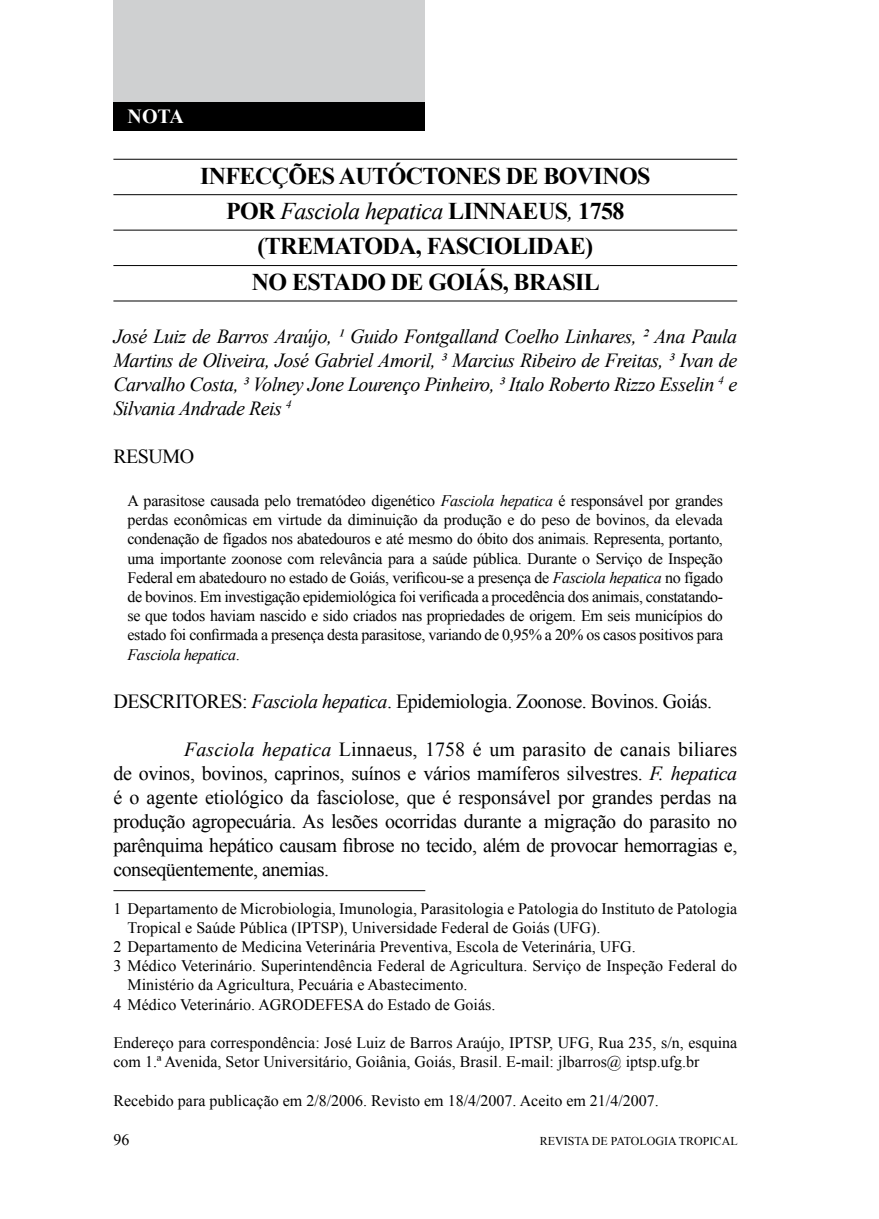
<style>
.page{position:relative;width:879px;height:1219px;background:#fff}
.page>*{position:absolute;margin:0;border:0;box-sizing:border-box;transform-origin:0 0}
.t1{font:700 24px/35.8px "Times New Roman";letter-spacing:-.025em;color:#000}
.t2{font:20px/24px "Times New Roman";letter-spacing:-.025em;color:#000;text-align:justify}
.t3{font:italic 20px/24px "Times New Roman";letter-spacing:-.025em;color:#000;text-align:justify}
.t4{font:700 20px "Times New Roman";color:#fff}
.t5{font:16px/19.2px "Times New Roman";color:#000}
.t6{font:12px "Times New Roman";color:#000}
.s1{font-weight:400;font-style:italic}
.s2{font-style:italic}
</style>
<div class="page">
<div style="left:113px;top:0;width:312px;height:102px;background:#cfd0d1"></div>
<div style="left:113px;top:102px;width:312px;height:28px;background:#000"></div>
<hr style="left:113px;top:159px;width:624px;height:1px;background:#000">
<hr style="left:113px;top:194px;width:624px;height:1px;background:#000">
<hr style="left:113px;top:230px;width:624px;height:1px;background:#000">
<hr style="left:113px;top:265px;width:624px;height:1px;background:#000">
<hr style="left:113px;top:300px;width:624px;height:1px;background:#000">
<hr style="left:113px;top:890px;width:312px;height:1px;background:#000">
<p class="t4" style="left:128px;top:102px;width:58px">NOTA</p>
<h1 class="t1" style="left:200px;top:157px;width:240px">INFECÇÕES AUTÓCTON</h1>
<h1 class="t1" style="left:226px;top:157px;width:426px;text-indent:246px">ES DE BOVINOS<br>POR <span class="s1">Fasciola hepatica</span> LINNA</h1>
<h1 class="t1" style="left:522px;top:193px;width:103px">EUS<span class="s1">,</span> 1758</h1>
<h1 class="t1" style="left:252px;top:228px;width:349px;text-align:right">DA, FASCIOLIDAE)<br>NO ESTADO DE GOIÁS, BRASIL</h1>
<h1 class="t1" style="left:257px;top:228px;width:94px">(TREMATO</h1>
<p class="t3" style="left:113px;top:324px;width:625px">José Luiz de Barros Araújo, ¹ Guido Fontgalland Coelho Linhares, ² Ana Paula Martins de Oliveira, José Gabriel Amoril, ³ Marcius Ribeiro de Freitas, ³ Ivan de Carvalho Costa, ³ Volney Jone Lourenço Pinheiro, ³ Italo Roberto Rizzo Esselin <sup>4</sup> e Silvania Andrade Reis <sup>4</sup></p>
<p class="t2" style="left:113px;top:444px;width:82px">RESUMO</p>
<p class="t5" style="left:127px;top:491px;width:597px;text-align:justify">A parasitose causada pelo trematódeo digenético <span class="s2">Fasciola hepatica</span> é responsável por grandes perdas econômicas em virtude da diminuição da produção e do peso de bovinos, da elevada condenação de fígados nos abatedouros e até mesmo do óbito dos animais. Representa, portanto, uma importante zoonose com relevância para a saúde pública. Durante o Serviço de Inspeção Federal em abatedouro no estado de Goiás, verificou-se a presença de <span class="s2">Fasciola hepatica</span> no fígado de bovinos. Em investigação epidemiológica foi verificada a procedência dos animais, constatando&shy;se que todos haviam nascido e sido criados nas propriedades de origem. Em seis municípios do estado foi confirmada a presença desta parasitose, variando de 0,95% a 20% os casos positivos para <span class="s2">Fasciola hepatica</span>.</p>
<p class="t2" style="left:113px;top:689px;width:13px">descritores</p>
<p class="t2" style="left:242px;top:689px;width:471px">: <span class="s2">Fasciola hepatica</span>. Epidemiologia. Zoonose. Bovinos. Goiás.</p>
<p class="t2" style="left:113px;top:737px;width:625px;text-indent:71px"><span class="s2">Fasciola hepatica</span> Linnaeus, 1758 é um parasito de canais biliares de ovinos, bovinos, caprinos, suínos e vários mamíferos silvestres. <span class="s2">F. hepatica </span>é o agente etiológico da fasciolose, que é responsável por grandes perdas na produção agropecuária. As lesões ocorridas durante a migração do parasito no parênquima hepático causam fibrose no tecido, além de provocar hemorragias e, conseqüentemente, anemias.</p>
<p class="t5" style="left:113px;top:898px;width:625px">1 Departamento de Microbiologia, Imunologia, Parasitologia e Patologia do Instituto de Patologia</p>
<p class="t5" style="left:128px;top:918px;width:474px">Tropical e Saúde Pública (IPTSP), Universidade Federal de Goiás (UFG).</p>
<p class="t5" style="left:113px;top:937px;width:524px">2 Departamento de Medicina Veterinária Preventiva, Escola de Veterinária, UFG.</p>
<p class="t5" style="left:113px;top:956px;width:625px">3 Médico Veterinário. Superintendência Federal de Agricultura. Serviço de Inspeção Federal do</p>
<p class="t5" style="left:128px;top:975px;width:341px">Ministério da Agricultura, Pecuária e Abastecimento.</p>
<p class="t5" style="left:113px;top:994px;width:383px">4 Médico Veterinário. AGRODEFESA do Estado de Goiás.</p>
<p class="t5" style="left:113px;top:1033px;width:625px">Endereço para correspondência: José Luiz de Barros Araújo, IPTSP, UFG, Rua 235, s/n, esquina com 1.ª Avenida, Setor Universitário, Goiânia, Goiás, Brasil. E-mail: jlbarros@ iptsp.ufg.br</p>
<p class="t5" style="left:113px;top:1090px;width:547px">Recebido para publicação em 2/8/2006. Revisto em 18/4/2007. Aceito em 21/4/2007.</p>
<p class="t5" style="left:113px;top:1130px;width:17px">96</p>
<p class="t6" style="left:540px;top:1133px;width:199px">REVISTA DE PATOLOGIA TROPICAL</p>
</div>
